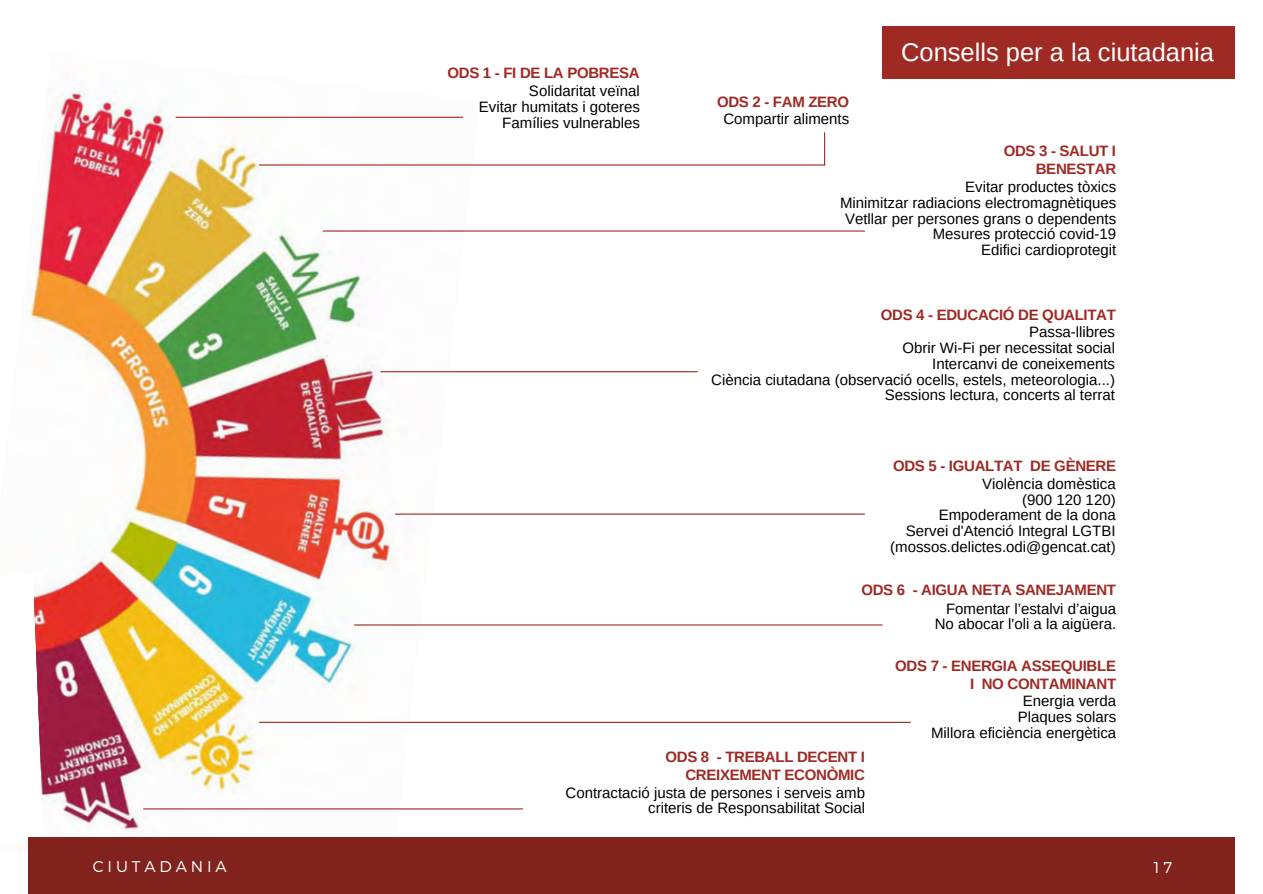
<style>
.page{position:relative;width:1263px;height:894px;background:#fff}
.page>*{position:absolute;margin:0;border:0;box-sizing:border-box;transform-origin:0 0}
.t1{font:25.5px "Arimo";color:#fff}
.t2{font:300 15.6px "Montserrat";letter-spacing:.25em;color:#fff}
.t3{font:15px/15.8px "Arimo";color:#000;text-align:right}
.t4{font:700 15px/18px "Arimo";letter-spacing:-.02em;color:#9e2a23;text-align:right}
</style>
<div class="page">
<img style="left:27px;top:91px;width:453px;height:740px">
<svg style="left:27px;top:573px;width:17px;height:258px"></svg>
<div style="left:28px;top:837px;width:1207px;height:56px;background:#81221d"></div>
<hr style="left:354px;top:624px;width:528px;height:1px;background:#9e2a23">
<hr style="left:259px;top:164px;width:565px;height:1px;background:#9e2a23">
<hr style="left:824px;top:133px;width:1px;height:32px;background:#9e2a23">
<hr style="left:323px;top:230px;width:541px;height:1px;background:#9e2a23">
<hr style="left:381px;top:371px;width:316px;height:1px;background:#9e2a23">
<hr style="left:395px;top:513px;width:470px;height:1px;background:#9e2a23">
<hr style="left:259px;top:721px;width:651px;height:1px;background:#9e2a23">
<hr style="left:176px;top:117px;width:287px;height:1px;background:#9e2a23">
<hr style="left:144px;top:808px;width:379px;height:1px;background:#9e2a23">
<div style="left:883px;top:26px;width:352px;height:53px;background:#9e2a23"></div>
<h2 class="t4" style="left:447px;top:63px;width:194px">ODS 1 - FI DE LA POBRESA</h2>
<p class="t3" style="left:529px;top:83px;width:112px">Solidaritat veïnal</p>
<p class="t3" style="left:479px;top:99px;width:162px">Evitar humitats i goteres</p>
<p class="t3" style="left:502px;top:115px;width:139px">Famílies vulnerables</p>
<p class="t4" style="left:717px;top:92px;width:134px">ODS 2 - FAM ZERO</p>
<p class="t3" style="left:723px;top:111px;width:127px">Compartir aliments</p>
<p class="t1" style="left:901px;top:38px;width:314px">Consells per a la ciutadania</p>
<p class="t4" style="left:1004px;top:141px;width:114px">ODS 3 - SALUT I<br>BENESTAR</p>
<p class="t3" style="left:965px;top:179px;width:152px">Evitar productes tòxics</p>
<p class="t3" style="left:840px;top:195px;width:278px">Minimitzar radiacions electromagnètiques</p>
<h2 class="t3" style="left:845px;top:210px;width:273px">Vetllar per persones grans o dependents</h2>
<p class="t3" style="left:933px;top:226px;width:185px">Mesures protecció covid-19</p>
<p class="t3" style="left:981px;top:242px;width:137px">Edifici cardioprotegit</p>
<h2 class="t4" style="left:881px;top:305px;width:237px">ODS 4 - EDUCACIÓ DE QUALITAT</h2>
<p class="t3" style="left:1029px;top:324px;width:87px">Passa-llibres</p>
<p class="t3" style="left:902px;top:340px;width:214px">Obrir Wi-Fi per necessitat social</p>
<h2 class="t3" style="left:932px;top:356px;width:184px">Intercanvi de coneixements</h2>
<p class="t3" style="left:711px;top:371px;width:405px">Ciència ciutadana (observació ocells, estels, meteorologia...)</p>
<p class="t3" style="left:885px;top:387px;width:232px">Sessions lectura, concerts al terrat</p>
<h2 class="t4" style="left:893px;top:457px;width:225px">ODS 5 - IGUALTAT DE GÈNERE</h2>
<p class="t3" style="left:982px;top:475px;width:135px">Violència domèstica</p>
<h2 class="t3" style="left:1022px;top:491px;width:95px">(900 120 120)</h2>
<p class="t3" style="left:939px;top:507px;width:178px">Empoderament de la dona</p>
<p class="t3" style="left:890px;top:523px;width:227px">Servei d'Atenció Integral LGTBI (mossos.delictes.odi@gencat.cat)</p>
<p class="t4" style="left:861px;top:581px;width:256px">ODS 6 - AIGUA NETA SANEJAMENT</p>
<h2 class="t3" style="left:946px;top:600px;width:172px">Fomentar l’estalvi d’aigua</h2>
<p class="t3" style="left:935px;top:616px;width:183px">No abocar l'oli a la aigüera.</p>
<p class="t4" style="left:895px;top:656px;width:222px">ODS 7 - ENERGIA ASSEQUIBLE<br>I NO CONTAMINANT</p>
<p class="t3" style="left:1023px;top:693px;width:95px">Energia verda</p>
<p class="t3" style="left:1018px;top:709px;width:100px">Plaques solars</p>
<h2 class="t3" style="left:931px;top:724px;width:187px">Millora eficiència energètica</h2>
<p class="t4" style="left:665px;top:747px;width:201px">ODS 8 - TREBALL DECENT I<br>CREIXEMENT ECONÒMIC</p>
<p class="t3" style="left:566px;top:784px;width:301px">Contractació justa de persones i serveis amb criteris de Responsabilitat Social</p>
<h1 class="t2" style="left:93px;top:856px;width:136px">CIUTADANIA</h1>
<p class="t2" style="left:1154px;top:857px;width:20px">1 7</p>
</div>
